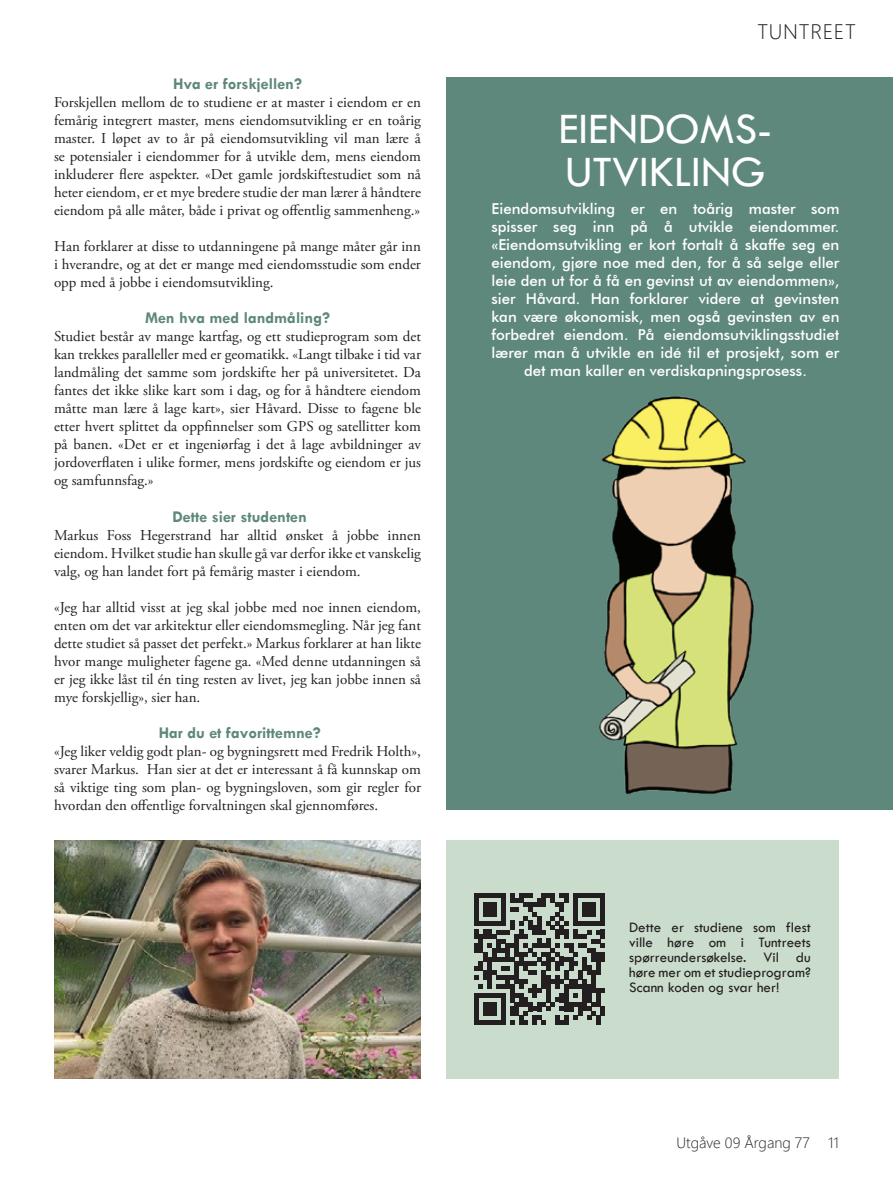
<style>
.page{position:relative;width:893px;height:1191px;background:#fff}
.page>*{position:absolute;margin:0;border:0;box-sizing:border-box;transform-origin:0 0}
.t1{font:45px/43.5px "Tw Cen";color:#fff}
.t2{font:300 21px "Segoe UI";letter-spacing:.035em;color:#231f20}
.t3{font:700 16.5px "Tw Cen";color:#5e887b}
.t4{font:15px/18px "Adobe Garamond Pro";color:#231f20;text-align:justify}
.t5{font:500 15px/18px "Futura BT";color:#fff;text-align:center}
.t6{font:15px/15px "Tw Cen";color:#231f20;text-align:justify}
.t7{font:300 15px "Segoe UI";color:#231f20}
</style>
<div class="page">
<img style="left:54px;top:840px;width:367px;height:238px">
<div style="left:446px;top:77px;width:447px;height:732px;background:#5e887b"></div>
<img style="left:599px;top:396px;width:155px;height:399px">
<div style="left:446px;top:840px;width:393px;height:238px;background:#cadccc"></div>
<svg style="left:474px;top:893px;width:131px;height:131px"></svg>
<div style="left:600px;top:1006px;width:5px;height:9px;background:#231f20"></div>
<p class="t3" style="left:173px;top:74px;width:130px">Hva er forskjellen?</p>
<p class="t4" style="left:54px;top:94px;width:368px">Forskjellen mellom de to studiene er at master i eiendom er en femårig integrert master, mens eiendomsutvikling er en toårig master. I løpet av to år på eiendomsutvikling vil man lære å se potensialer i eiendommer for å utvikle dem, mens eiendom inkluderer flere aspekter. «Det gamle jordskiftestudiet som nå heter eiendom, er et mye bredere studie der man lærer å håndtere eiendom på alle måter, både i privat og offentlig sammenheng.»</p>
<p class="t4" style="left:54px;top:238px;width:369px">Han forklarer at disse to utdanningene på mange måter går inn i hverandre, og at det er mange med eiendomsstudie som ender opp med å jobbe i eiendomsutvikling.</p>
<p class="t3" style="left:145px;top:308px;width:186px">Men hva med landmåling?</p>
<p class="t4" style="left:54px;top:328px;width:368px">Studiet består av mange kartfag, og ett studieprogram som det kan trekkes paralleller med er geomatikk. «Langt tilbake i tid var landmåling det samme som jordskifte her på universitetet. Da fantes det ikke slike kart som i dag, og for å håndtere eiendom måtte man lære å lage kart», sier Håvard. Disse to fagene ble etter hvert splittet da oppfinnelser som GPS og satellitter kom på banen. «Det er et ingeniørfag i det å lage avbildninger av jordoverflaten i ulike former, mens jordskifte og eiendom er jus og samfunnsfag.»</p>
<p class="t3" style="left:172px;top:506px;width:136px">Dette sier studenten</p>
<p class="t4" style="left:54px;top:526px;width:368px">Markus Foss Hegerstrand har alltid ønsket å jobbe innen eiendom. Hvilket studie han skulle gå var derfor ikke et vanskelig valg, og han landet fort på femårig master i eiendom.</p>
<p class="t4" style="left:54px;top:598px;width:369px">«Jeg har alltid visst at jeg skal jobbe med noe innen eiendom, enten om det var arkitektur eller eiendomsmegling. Når jeg fant dette studiet så passet det perfekt.» Markus forklarer at han likte hvor mange muligheter fagene ga. «Med denne utdanningen så er jeg ikke låst til én ting resten av livet, jeg kan jobbe innen så mye forskjellig», sier han.</p>
<p class="t3" style="left:159px;top:722px;width:164px">Har du et favorittemne?</p>
<p class="t4" style="left:54px;top:742px;width:368px">«Jeg liker veldig godt plan- og bygningsrett med Fredrik Holth», svarer Markus. Han sier at det er interessant å få kunnskap om så viktige ting som plan- og bygningsloven, som gir regler for hvordan den offentlige forvaltningen skal gjennomføres.</p>
<h2 class="t2" style="left:757px;top:12px;width:100px">TUNTREET</h2>
<h1 class="t1" style="left:559px;top:107px;width:215px">EIENDOMS-<br>UTVIKLING</h1>
<p class="t5" style="left:491px;top:200px;width:349px">Eiendomsutvikling er en toårig master som spisser seg inn på å utvikle eiendommer. «Eiendomsutvikling er kort fortalt å skaffe seg en eiendom, gjøre noe med den, for å så selge eller leie den ut for å få en gevinst ut av eiendommen», sier Håvard. Han forklarer videre at gevinsten kan være økonomisk, men også gevinsten av en forbedret eiendom. På eiendomsutviklingsstudiet lærer man å utvikle en idé til et prosjekt, som er det man kaller en verdiskapningsprosess.</p>
<p class="t6" style="left:629px;top:920px;width:183px">Dette er studiene som flest ville høre om i Tuntreets spørreundersøkelse. Vil du høre mer om et studieprogram?<br>Scann koden og svar her!</p>
<p class="t7" style="left:676px;top:1128px;width:164px">Utgåve 09 Årgang 77 11</p>
</div>
